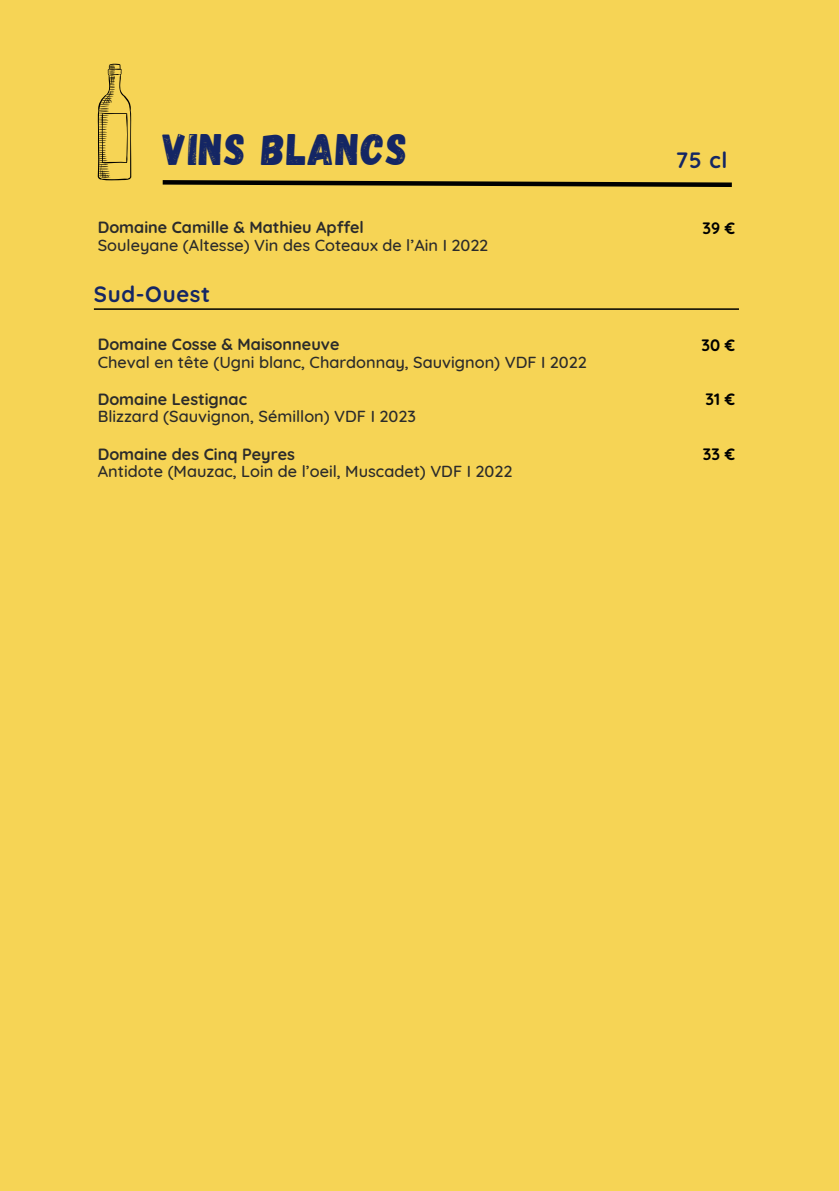
<style>
.page{position:relative;width:839px;height:1191px;background:#fff}
.page>*{position:absolute;margin:0;border:0;box-sizing:border-box;transform-origin:0 0}
.t1{font:44px "Gagalin";letter-spacing:.03em;color:#142664}
.t2{font:700 22.2px "Quicksand";letter-spacing:.03em;color:#142664}
.t3{font:500 16.4px "Quicksand";color:#2b2b2b}
.t4{font:700 16.4px "Quicksand";color:#000}
.t5{font:700 16.2px "Quicksand";color:#2b2b2b}
</style>
<div class="page">
<div style="left:0;top:0;width:838px;height:1191px;background:#f6d455"></div>
<hr style="left:94px;top:308px;width:645px;height:2px;background:#000">
<svg style="left:97px;top:64px;width:34px;height:117px"></svg>
<svg style="left:162px;top:180px;width:570px;height:7px"></svg>
<p class="t1" style="left:163px;top:120px;width:246px">VINS BLANCS</p>
<p class="t2" style="left:676px;top:146px;width:53px">75 cl</p>
<p class="t5" style="left:98px;top:217px;width:268px">Domaine Camille &amp; Mathieu Apffel</p>
<h3 class="t4" style="left:702px;top:217px;width:34px">39 €</h3>
<p class="t3" style="left:98px;top:235px;width:392px">Souleyane (Altesse) Vin des Coteaux de l’Ain I 2022</p>
<p class="t2" style="left:94px;top:280px;width:118px">Sud-Ouest</p>
<h1 class="t5" style="left:98px;top:334px;width:243px">Domaine Cosse &amp; Maisonneuve</h1>
<h2 class="t3" style="left:98px;top:351px;width:490px">Cheval en tête (Ugni blanc, Chardonnay, Sauvignon) VDF I 2022</h2>
<p class="t5" style="left:98px;top:389px;width:151px">Domaine Lestignac</p>
<h3 class="t3" style="left:98px;top:406px;width:319px">Blizzard (Sauvignon, Sémillon) VDF I 2023</h3>
<p class="t5" style="left:98px;top:443px;width:199px">Domaine des Cinq Peyres</p>
<h3 class="t3" style="left:98px;top:461px;width:416px">Antidote (Mauzac, Loin de l’oeil, Muscadet) VDF I 2022</h3>
<p class="t4" style="left:701px;top:334px;width:35px">30 €</p>
<h2 class="t4" style="left:705px;top:389px;width:31px">31 €</h2>
<p class="t4" style="left:703px;top:443px;width:34px">33 €</p>
</div>
